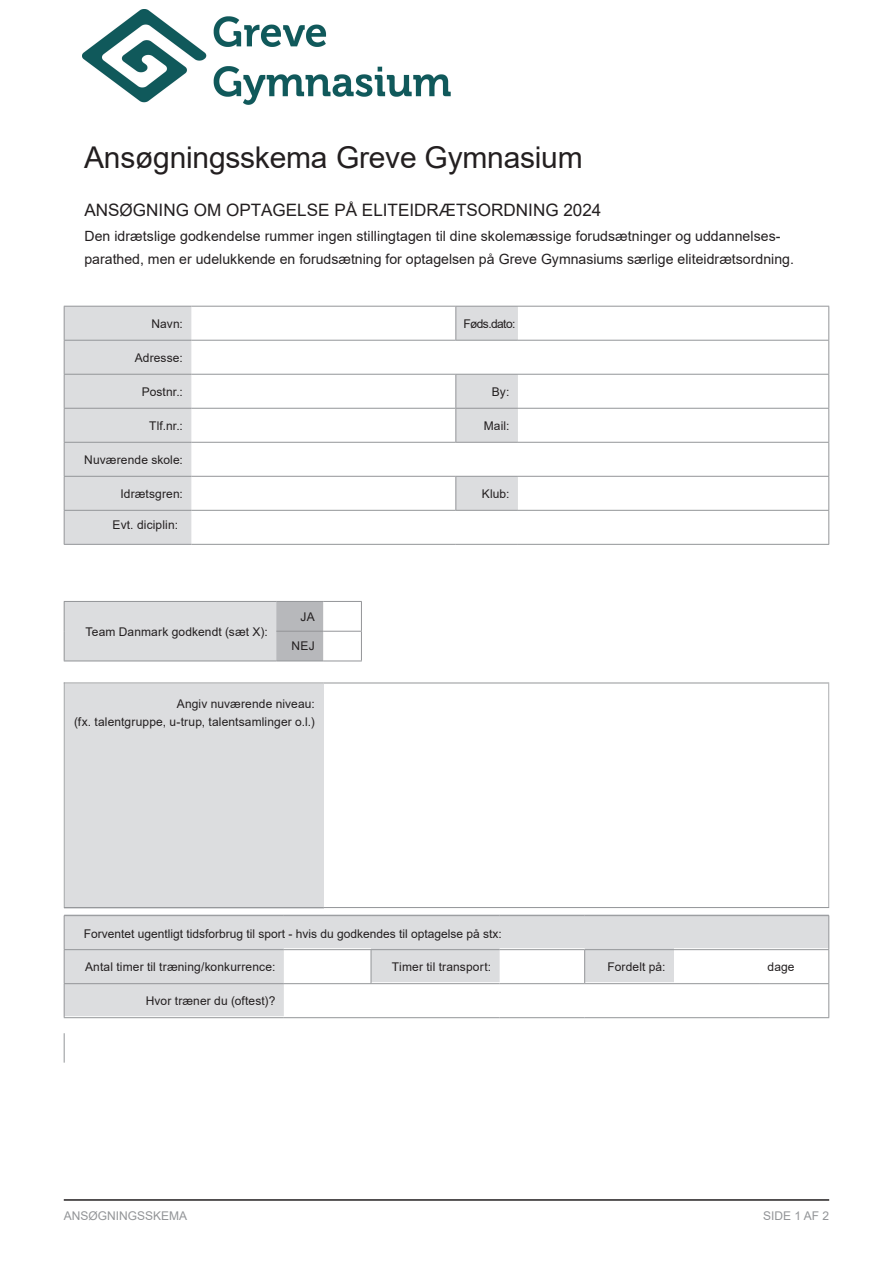
<style>
.page{position:relative;width:893px;height:1263px;background:#fff}
.page>*{position:absolute;margin:0;border:0;box-sizing:border-box;transform-origin:0 0}
.t1{font:30px "Arial";letter-spacing:-.01em;color:#231f20}
.t2{font:17.1px "Arial";color:#231f20}
.t3{font:14.1px/23.4px "Arial";letter-spacing:.005em;color:#231f20}
.t4{font:12px/18px "Arial";letter-spacing:.01em;color:#231f20;text-align:right}
.t5{font:12px "Arial";color:#939598}
.t6{font:12px "Arial";letter-spacing:-.05em;color:#231f20}
.s1{font-style:inherit}
</style>
<div class="page">
<svg style="left:65px;top:307px;width:453px;height:237px"></svg>
<hr style="left:64px;top:306px;width:127px;height:1px;background:#939598">
<hr style="left:64px;top:307px;width:1px;height:33px;background:#939598">
<hr style="left:191px;top:306px;width:265px;height:1px;background:#939598">
<hr style="left:456px;top:306px;width:62px;height:1px;background:#939598">
<hr style="left:455px;top:307px;width:1px;height:33px;background:#939598">
<hr style="left:518px;top:306px;width:311px;height:1px;background:#939598">
<hr style="left:828px;top:307px;width:1px;height:33px;background:#939598">
<hr style="left:64px;top:340px;width:127px;height:1px;background:#939598">
<hr style="left:64px;top:341px;width:1px;height:33px;background:#939598">
<hr style="left:191px;top:340px;width:265px;height:1px;background:#939598">
<hr style="left:456px;top:340px;width:62px;height:1px;background:#939598">
<hr style="left:518px;top:340px;width:311px;height:1px;background:#939598">
<hr style="left:828px;top:341px;width:1px;height:33px;background:#939598">
<hr style="left:64px;top:374px;width:127px;height:1px;background:#939598">
<hr style="left:64px;top:375px;width:1px;height:33px;background:#939598">
<hr style="left:191px;top:374px;width:265px;height:1px;background:#939598">
<hr style="left:456px;top:374px;width:62px;height:1px;background:#939598">
<hr style="left:455px;top:375px;width:1px;height:33px;background:#939598">
<hr style="left:518px;top:374px;width:311px;height:1px;background:#939598">
<hr style="left:828px;top:375px;width:1px;height:33px;background:#939598">
<hr style="left:64px;top:408px;width:127px;height:1px;background:#939598">
<hr style="left:64px;top:409px;width:1px;height:33px;background:#939598">
<hr style="left:191px;top:408px;width:265px;height:1px;background:#939598">
<hr style="left:456px;top:408px;width:62px;height:1px;background:#939598">
<hr style="left:455px;top:409px;width:1px;height:33px;background:#939598">
<hr style="left:518px;top:408px;width:311px;height:1px;background:#939598">
<hr style="left:828px;top:409px;width:1px;height:33px;background:#939598">
<hr style="left:64px;top:442px;width:127px;height:1px;background:#939598">
<hr style="left:64px;top:443px;width:1px;height:33px;background:#939598">
<hr style="left:191px;top:442px;width:265px;height:1px;background:#939598">
<hr style="left:456px;top:442px;width:62px;height:1px;background:#939598">
<hr style="left:518px;top:442px;width:311px;height:1px;background:#939598">
<hr style="left:828px;top:443px;width:1px;height:33px;background:#939598">
<hr style="left:64px;top:476px;width:127px;height:1px;background:#939598">
<hr style="left:64px;top:477px;width:1px;height:33px;background:#939598">
<hr style="left:191px;top:476px;width:265px;height:1px;background:#939598">
<hr style="left:456px;top:476px;width:62px;height:1px;background:#939598">
<hr style="left:455px;top:477px;width:1px;height:33px;background:#939598">
<hr style="left:518px;top:476px;width:311px;height:1px;background:#939598">
<hr style="left:828px;top:477px;width:1px;height:33px;background:#939598">
<hr style="left:64px;top:510px;width:127px;height:1px;background:#939598">
<hr style="left:64px;top:511px;width:1px;height:33px;background:#939598">
<hr style="left:191px;top:510px;width:265px;height:1px;background:#939598">
<hr style="left:456px;top:510px;width:62px;height:1px;background:#939598">
<hr style="left:518px;top:510px;width:311px;height:1px;background:#939598">
<hr style="left:828px;top:511px;width:1px;height:33px;background:#939598">
<hr style="left:64px;top:544px;width:127px;height:1px;background:#939598">
<hr style="left:191px;top:544px;width:265px;height:1px;background:#939598">
<hr style="left:456px;top:544px;width:62px;height:1px;background:#939598">
<hr style="left:518px;top:544px;width:311px;height:1px;background:#939598">
<div style="left:64px;top:684px;width:259px;height:224px;background:#dcdddf"></div>
<hr style="left:64px;top:683px;width:259px;height:1px;background:#939598">
<hr style="left:63px;top:682px;width:2px;height:225px;background:#939598">
<hr style="left:323px;top:683px;width:506px;height:1px;background:#939598">
<hr style="left:828px;top:683px;width:1px;height:224px;background:#939598">
<hr style="left:64px;top:907px;width:259px;height:1px;background:#939598">
<hr style="left:323px;top:907px;width:506px;height:1px;background:#939598">
<div style="left:64px;top:601px;width:212px;height:60px;background:#dcdddf"></div>
<div style="left:276px;top:602px;width:47px;height:59px;background:#b7b8bb"></div>
<hr style="left:64px;top:601px;width:212px;height:1px;background:#939598">
<svg style="left:64px;top:602px;width:1px;height:29px"></svg>
<hr style="left:276px;top:601px;width:47px;height:1px;background:#939598">
<hr style="left:323px;top:601px;width:39px;height:1px;background:#939598">
<hr style="left:64px;top:631px;width:1px;height:30px;background:#939598">
<hr style="left:276px;top:631px;width:47px;height:1px;background:#939598">
<hr style="left:323px;top:631px;width:39px;height:1px;background:#939598">
<svg style="left:361px;top:602px;width:1px;height:59px"></svg>
<hr style="left:64px;top:661px;width:212px;height:1px;background:#939598">
<hr style="left:276px;top:661px;width:47px;height:1px;background:#939598">
<hr style="left:323px;top:661px;width:39px;height:1px;background:#939598">
<svg style="left:64px;top:914px;width:765px;height:102px;fill:#dcdddf"></svg>
<hr style="left:64px;top:915px;width:220px;height:1px;background:#939598">
<hr style="left:64px;top:916px;width:1px;height:33px;background:#939598">
<hr style="left:284px;top:915px;width:87px;height:1px;background:#939598">
<hr style="left:371px;top:915px;width:129px;height:1px;background:#939598">
<hr style="left:500px;top:915px;width:85px;height:1px;background:#939598">
<hr style="left:585px;top:915px;width:89px;height:1px;background:#939598">
<hr style="left:674px;top:915px;width:85px;height:1px;background:#939598">
<hr style="left:759px;top:915px;width:70px;height:1px;background:#939598">
<hr style="left:828px;top:916px;width:1px;height:33px;background:#939598">
<hr style="left:64px;top:949px;width:220px;height:1px;background:#939598">
<hr style="left:64px;top:950px;width:1px;height:33px;background:#939598">
<hr style="left:284px;top:949px;width:87px;height:1px;background:#939598">
<hr style="left:371px;top:949px;width:129px;height:1px;background:#939598">
<hr style="left:371px;top:950px;width:1px;height:33px;background:#939598">
<hr style="left:500px;top:949px;width:85px;height:1px;background:#939598">
<hr style="left:585px;top:949px;width:89px;height:1px;background:#939598">
<hr style="left:584px;top:950px;width:1px;height:33px;background:#939598">
<hr style="left:674px;top:949px;width:85px;height:1px;background:#939598">
<hr style="left:759px;top:949px;width:70px;height:1px;background:#939598">
<hr style="left:828px;top:950px;width:1px;height:33px;background:#939598">
<hr style="left:64px;top:983px;width:220px;height:1px;background:#939598">
<hr style="left:64px;top:984px;width:1px;height:33px;background:#939598">
<hr style="left:284px;top:983px;width:87px;height:1px;background:#939598">
<hr style="left:371px;top:983px;width:129px;height:1px;background:#939598">
<hr style="left:500px;top:983px;width:85px;height:1px;background:#939598">
<hr style="left:585px;top:983px;width:89px;height:1px;background:#939598">
<hr style="left:674px;top:983px;width:85px;height:1px;background:#939598">
<hr style="left:759px;top:983px;width:70px;height:1px;background:#939598">
<hr style="left:828px;top:984px;width:1px;height:33px;background:#939598">
<hr style="left:64px;top:1017px;width:220px;height:1px;background:#939598">
<hr style="left:284px;top:1017px;width:87px;height:1px;background:#939598">
<hr style="left:371px;top:1017px;width:129px;height:1px;background:#939598">
<hr style="left:500px;top:1017px;width:85px;height:1px;background:#939598">
<hr style="left:585px;top:1017px;width:89px;height:1px;background:#939598">
<hr style="left:674px;top:1017px;width:85px;height:1px;background:#939598">
<hr style="left:759px;top:1017px;width:70px;height:1px;background:#939598">
<hr style="left:64px;top:1199px;width:765px;height:2px;background:#231f20">
<img style="left:83px;top:10px;width:368px;height:95px">
<hr style="left:64px;top:1033px;width:1px;height:30px;background:#939598">
<h1 class="t1" style="left:84px;top:137px;width:500px">Ansøgningsskema Greve Gymnasium</h1>
<h2 class="t2" style="left:84px;top:199px;width:518px">ANSØGNING OM OPTAGELSE PÅ ELITEIDRÆTSORDNING 20<span class="s1">24</span></h2>
<p class="t3" style="left:84px;top:224px;width:711px">Den idrætslige godkendelse rummer ingen stillingtagen til dine skolemæssige forudsætninger og uddannelses&shy;parathed, men er udelukkende en forudsætning for optagelsen på Greve Gymnasiums særlige eliteidrætsordning.</p>
<p class="t4" style="left:151px;top:314px;width:33px">Navn:</p>
<p class="t6" style="left:463px;top:315px;width:54px">Føds.dato<span class="s1">:</span></p>
<p class="t4" style="left:135px;top:348px;width:50px">Adresse:</p>
<p class="t4" style="left:142px;top:382px;width:43px">Postnr.:</p>
<p class="t4" style="left:492px;top:382px;width:19px">By:</p>
<p class="t4" style="left:149px;top:416px;width:35px">Tlf.nr.:</p>
<p class="t4" style="left:484px;top:416px;width:27px">Mail:</p>
<p class="t4" style="left:84px;top:450px;width:100px">Nuværende skole:</p>
<p class="t4" style="left:120px;top:484px;width:64px">Idrætsgren:</p>
<p class="t4" style="left:482px;top:484px;width:29px">Klub:</p>
<p class="t4" style="left:113px;top:516px;width:67px"><span class="s1">Evt. d</span>iciplin:</p>
<p class="t4" style="left:85px;top:622px;width:184px">Team Danmark godkendt (sæt X):</p>
<p class="t4" style="left:301px;top:607px;width:16px">JA</p>
<p class="t4" style="left:292px;top:637px;width:25px">NEJ</p>
<p class="t4" style="left:74px;top:695px;width:242px">Angiv nuværende niveau:<br>(fx. talentgruppe, u-trup, talentsamlinger o.l.)</p>
<p class="t4" style="left:84px;top:924px;width:420px">Forventet ugentligt tidsforbrug til sport - hvis du godkendes til optagelse på stx:</p>
<p class="t4" style="left:85px;top:958px;width:192px">Antal timer til træning/konkurrence:</p>
<p class="t4" style="left:392px;top:958px;width:101px">Timer til transport:</p>
<p class="t4" style="left:607px;top:958px;width:60px">Fordelt på:</p>
<p class="t4" style="left:767px;top:958px;width:29px">dage</p>
<p class="t4" style="left:146px;top:992px;width:131px">Hvor træner du (oftest)?</p>
<p class="t5" style="left:64px;top:1207px;width:125px">ANSØGNINGSSKEMA</p>
<p class="t5" style="left:763px;top:1207px;width:68px">SIDE 1 AF 2</p>
</div>
